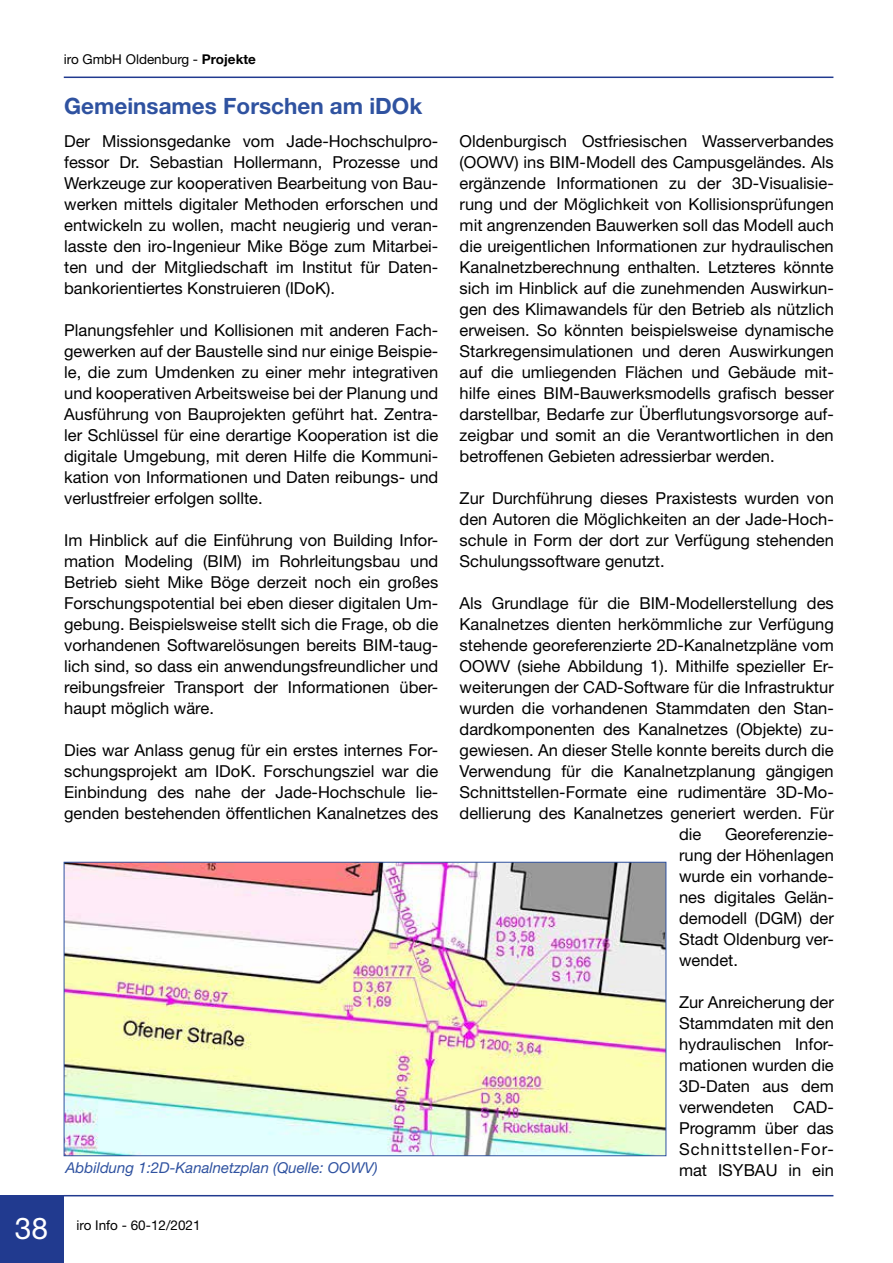
<style>
.page{position:relative;width:893px;height:1263px;background:#fff}
.page>*{position:absolute;margin:0;border:0;box-sizing:border-box;transform-origin:0 0}
.t1{font:30px "Helvetica Neue LT Std";color:#fff}
.t2{font:700 22.5px "Helvetica Neue LT Std";color:#2f52a0}
.t3{font:16.5px/21px "Helvetica Neue LT Std";color:#000;text-align:justify}
.t4{font:italic 15px "Helvetica Neue LT Std";color:#2f52a0}
.t5{font:13.5px "Helvetica Neue LT Std";color:#000}
.s1{font-weight:700}
</style>
<div class="page">
<hr style="left:64px;top:77px;width:769px;height:1px;background:#213a8f">
<div style="left:0;top:1195px;width:64px;height:68px;background:#213a8f"></div>
<hr style="left:64px;top:1195px;width:769px;height:1px;background:#213a8f">
<img style="left:66px;top:864px;width:598px;height:290px">
<div style="left:64px;top:862px;width:602px;height:294px;border:1px solid #2f52a0"></div>
<p class="t5" style="left:64px;top:51px;width:194px">iro GmbH Oldenburg - <span class="s1">Projekte</span></p>
<h2 class="t2" style="left:64px;top:92px;width:360px">Gemeinsames Forschen am iDOk</h2>
<p class="t3" style="left:64px;top:130px;width:376px">Der Missionsgedanke vom Jade-Hochschulpro&shy;fessor Dr. Sebastian Hollermann, Prozesse und Werkzeuge zur kooperativen Bearbeitung von Bau&shy;werken mittels digitaler Methoden erforschen und entwickeln zu wollen, macht neugierig und veran&shy;lasste den iro-Ingenieur Mike Böge zum Mitarbei&shy;ten und der Mitgliedschaft im Institut für Daten&shy;bankorientiertes Konstruieren (IDoK).</p>
<p class="t3" style="left:64px;top:319px;width:376px">Planungsfehler und Kollisionen mit anderen Fach&shy;gewerken auf der Baustelle sind nur einige Beispie&shy;le, die zum Umdenken zu einer mehr integrativen und kooperativen Arbeitsweise bei der Planung und Ausführung von Bauprojekten geführt hat. Zentra&shy;ler Schlüssel für eine derartige Kooperation ist die digitale Umgebung, mit deren Hilfe die Kommuni&shy;kation von Informationen und Daten reibungs- und verlustfreier erfolgen sollte.</p>
<p class="t3" style="left:64px;top:529px;width:376px">Im Hinblick auf die Einführung von Building Infor&shy;mation Modeling (BIM) im Rohrleitungsbau und Betrieb sieht Mike Böge derzeit noch ein großes Forschungspotential bei eben dieser digitalen Um&shy;gebung. Beispielsweise stellt sich die Frage, ob die vorhandenen Softwarelösungen bereits BIM-taug&shy;lich sind, so dass ein anwendungsfreundlicher und reibungsfreier Transport der Informationen über&shy;haupt möglich wäre.</p>
<p class="t3" style="left:64px;top:739px;width:376px">Dies war Anlass genug für ein erstes internes For&shy;schungsprojekt am IDoK. Forschungsziel war die Einbindung des nahe der Jade-Hochschule lie&shy;genden bestehenden öffentlichen Kanalnetzes des</p>
<p class="t4" style="left:66px;top:1159px;width:314px">Abbildung 1:2D-Kanalnetzplan (Quelle: OOWV)</p>
<h1 class="t1" style="left:15px;top:1210px;width:35px">38</h1>
<p class="t5" style="left:77px;top:1217px;width:126px">iro Info - 60-12/2021</p>
<p class="t3" style="left:460px;top:131px;width:376px">Oldenburgisch Ostfriesischen Wasserverbandes (OOWV) ins BIM-Modell des Campusgeländes. Als ergänzende Informationen zu der 3D-Visualisie&shy;rung und der Möglichkeit von Kollisionsprüfungen mit angrenzenden Bauwerken soll das Modell auch die ureigentlichen Informationen zur hydraulischen Kanalnetzberechnung enthalten. Letzteres könnte sich im Hinblick auf die zunehmenden Auswirkun&shy;gen des Klimawandels für den Betrieb als nützlich erweisen. So könnten beispielsweise dynamische Starkregensimulationen und deren Auswirkungen auf die umliegenden Flächen und Gebäude mit&shy;hilfe eines BIM-Bauwerksmodells grafisch besser darstellbar, Bedarfe zur Überflutungsvorsorge auf&shy;zeigbar und somit an die Verantwortlichen in den betroffenen Gebieten adressierbar werden.</p>
<p class="t3" style="left:460px;top:488px;width:376px">Zur Durchführung dieses Praxistests wurden von den Autoren die Möglichkeiten an der Jade-Hoch&shy;schule in Form der dort zur Verfügung stehenden Schulungssoftware genutzt.</p>
<p class="t3" style="left:460px;top:593px;width:376px">Als Grundlage für die BIM-Modellerstellung des</p>
<p class="t3" style="left:460px;top:614px;width:376px">Kanalnetzes dienten herkömmliche zur Verfügung</p>
<p class="t3" style="left:460px;top:635px;width:376px">stehende georeferenzierte 2D-Kanalnetzpläne vom</p>
<p class="t3" style="left:460px;top:656px;width:376px">OOWV (siehe Abbildung 1). Mithilfe spezieller Er-</p>
<p class="t3" style="left:460px;top:677px;width:376px">weiterungen der CAD-Software für die Infrastruktur</p>
<p class="t3" style="left:460px;top:698px;width:376px">wurden die vorhandenen Stammdaten den Stan-</p>
<p class="t3" style="left:460px;top:719px;width:376px">dardkomponenten des Kanalnetzes (Objekte) zu-</p>
<p class="t3" style="left:460px;top:740px;width:376px">gewiesen. An dieser Stelle konnte bereits durch die</p>
<p class="t3" style="left:460px;top:761px;width:376px">Verwendung für die Kanalnetzplanung gängigen</p>
<p class="t3" style="left:460px;top:782px;width:376px">Schnittstellen-Formate eine rudimentäre 3D-Mo-</p>
<p class="t3" style="left:460px;top:803px;width:376px">dellierung des Kanalnetzes generiert werden. Für</p>
<p class="t3" style="left:679px;top:824px;width:24px">die</p>
<p class="t3" style="left:679px;top:824px;width:156px;text-indent:46px">Georeferenzie&shy;rung der Höhenlagen wurde ein vorhande&shy;nes digitales Gelän&shy;demodell (DGM) der Stadt Oldenburg ver&shy;wendet.</p>
<p class="t3" style="left:679px;top:992px;width:156px">Zur Anreicherung der Stammdaten mit den hydraulischen Infor&shy;mationen wurden die 3D-Daten aus dem verwendeten CAD-Programm über das Schnittstellen-For&shy;mat ISYBAU in ein</p>
</div>
